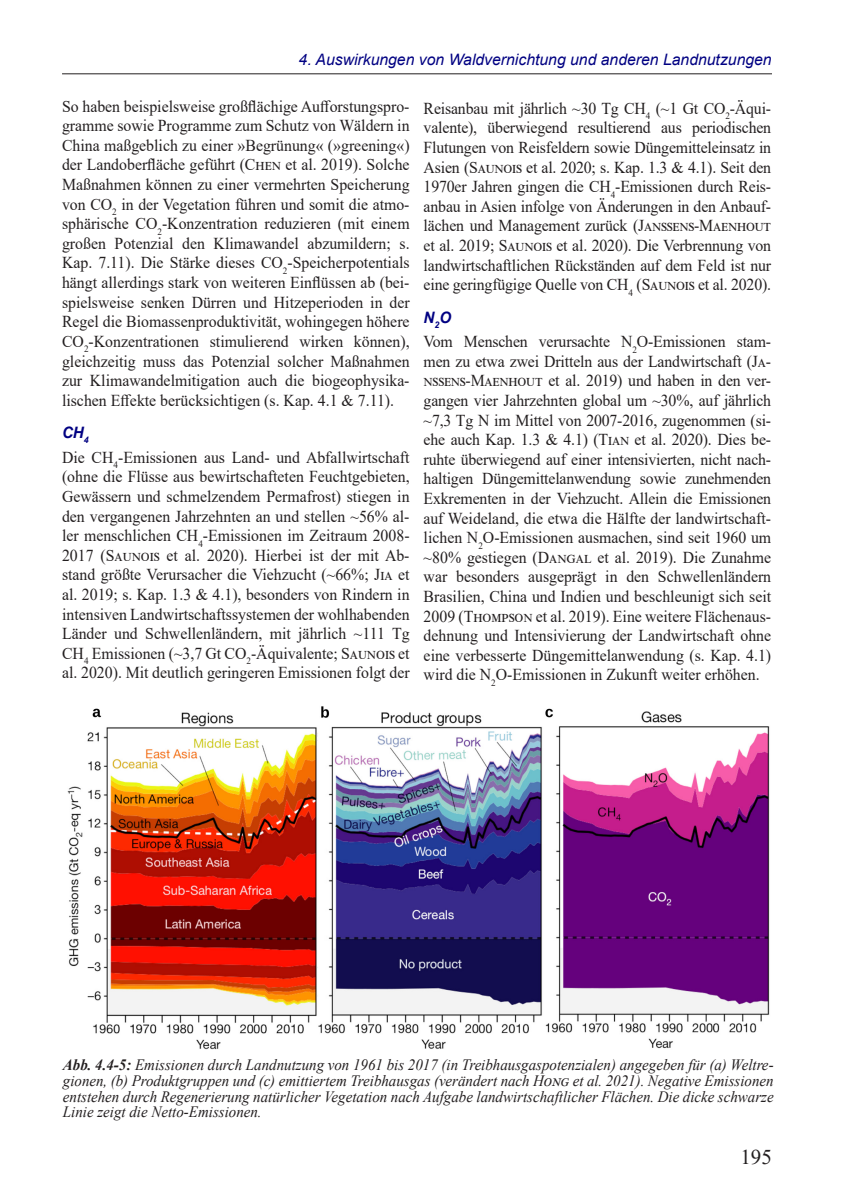
<style>
.page{position:relative;width:844px;height:1201px;background:#fff}
.page>*{position:absolute;margin:0;border:0;box-sizing:border-box;transform-origin:0 0}
.t1{font:21px "Times New Roman";color:#231f20}
.Absatz1{font:16.62px/19.6px "Times New Roman";color:#231f20;text-align:justify;scale:.95 1}
.Legende{font:italic 15.75px/15.8px "Times New Roman";color:#231f20;text-align:justify;scale:.95 1}
.t2{font:italic 15.75px "Arial";color:#000082}
.TitelKlein{font:italic 700 15.75px "Arial";color:#000082;scale:.96 1}
.s1{font-weight:700}
</style>
<div class="page">
<hr style="left:62px;top:73px;width:709px;height:1px;background:#231f20">
<img style="left:67px;top:706px;width:703px;height:344px">
<p class="t2" style="left:298px;top:50px;width:474px">4. Auswirkungen von Waldvernichtung und anderen Landnutzungen</p>
<p class="Absatz1" style="left:62px;top:96px;width:367px">So haben beispielsweise großflächige Aufforstungspro&shy;gramme sowie Programme zum Schutz von Wäldern in China maßgeblich zu einer »Begrünung« (»greening«) der Landoberfläche geführt (Chen et al. 2019). Solche Maßnahmen können zu einer vermehrten Speicherung von CO<sub>2</sub> in der Vegetation führen und somit die atmo&shy;sphärische CO<sub>2</sub>-Konzentration reduzieren (mit einem großen Potenzial den Klimawandel abzumildern; s.<br>Kap. 7.11). Die Stärke dieses CO<sub>2</sub>-Speicherpotentials hängt allerdings stark von weiteren Einflüssen ab (bei&shy;spielsweise senken Dürren und Hitzeperioden in der Regel die Biomassenproduktivität, wohingegen höhere CO<sub>2</sub>-Konzentrationen stimulierend wirken können), gleichzeitig muss das Potenzial solcher Maßnahmen zur Klimawandelmitigation auch die biogeophysika&shy;lischen Effekte berücksichtigen (s. Kap. 4.1 &amp; 7.11).</p>
<p class="TitelKlein" style="left:62px;top:422px;width:29px">CH<sub>4</sub></p>
<p class="Absatz1" style="left:62px;top:447px;width:367px">Die CH<sub>4</sub>-Emissionen aus Land- und Abfallwirtschaft (ohne die Flüsse aus bewirtschafteten Feuchtgebieten, Gewässern und schmelzendem Permafrost) stiegen in den vergangenen Jahrzehnten an und stellen ~56% al&shy;ler menschlichen CH<sub>4</sub>-Emissionen im Zeitraum 2008- 2017 (Saunois et al. 2020). Hierbei ist der mit Ab&shy;stand größte Verursacher die Viehzucht (~66%; Jia et al. 2019; s. Kap. 1.3 &amp; 4.1), besonders von Rindern in intensiven Landwirtschaftssystemen der wohlhabenden Länder und Schwellenländern, mit jährlich ~111 Tg CH<sub>4</sub> Emissionen (~3,7 Gt CO<sub>2</sub>-Äquivalente; Saunois et al. 2020). Mit deutlich geringeren Emissionen folgt der</p>
<p class="Absatz1" style="left:423px;top:98px;width:367px">Reisanbau mit jährlich ~30 Tg CH<sub>4</sub> (~1 Gt CO<sub>2</sub>-Äqui&shy;valente), überwiegend resultierend aus periodischen Flutungen von Reisfeldern sowie Düngemitteleinsatz in Asien (Saunois et al. 2020; s. Kap. 1.3 &amp; 4.1). Seit den 1970er Jahren gingen die CH<sub>4</sub>-Emissionen durch Reis&shy;anbau in Asien infolge von Änderungen in den Anbauf&shy;lächen und Management zurück (Janssens-Maenhout et al. 2019; Saunois et al. 2020). Die Verbrennung von landwirtschaftlichen Rückständen auf dem Feld ist nur eine geringfügige Quelle von CH<sub>4</sub> (Saunois et al. 2020).</p>
<p class="TitelKlein" style="left:423px;top:306px;width:30px">N<sub>2</sub>O</p>
<p class="Absatz1" style="left:423px;top:331px;width:367px">Vom Menschen verursachte N<sub>2</sub>O-Emissionen stam&shy;men zu etwa zwei Dritteln aus der Landwirtschaft (Ja&shy;nssens-Maenhout et al. 2019) und haben in den ver&shy;gangen vier Jahrzehnten global um ~30%, auf jährlich ~7,3 Tg N im Mittel von 2007-2016, zugenommen (si&shy;ehe auch Kap. 1.3 &amp; 4.1) (Tian et al. 2020). Dies be&shy;ruhte überwiegend auf einer intensivierten, nicht nach&shy;haltigen Düngemittelanwendung sowie zunehmenden Exkrementen in der Viehzucht. Allein die Emissionen auf Weideland, die etwa die Hälfte der landwirtschaft&shy;lichen N<sub>2</sub>O-Emissionen ausmachen, sind seit 1960 um ~80% gestiegen (Dangal et al. 2019). Die Zunahme war besonders ausgeprägt in den Schwellenländern Brasilien, China und Indien und beschleunigt sich seit 2009 (Thompson et al. 2019). Eine weitere Flächenaus&shy;dehnung und Intensivierung der Landwirtschaft ohne eine verbesserte Düngemittelanwendung (s. Kap. 4.1) wird die N<sub>2</sub>O-Emissionen in Zukunft weiter erhöhen.</p>
<p class="Legende" style="left:63px;top:1056px;width:749px"><span class="s1">Abb. 4.4-5:</span> Emissionen durch Landnutzung von 1961 bis 2017 (in Treibhausgaspotenzialen) angegeben für (a) Weltre&shy;gionen, (b) Produktgruppen und (c) emittiertem Treibhausgas (verändert nach Hong et al. 2021). Negative Emissionen entstehen durch Regenerierung natürlicher Vegetation nach Aufgabe landwirtschaftlicher Flächen. Die dicke schwarze Linie zeigt die Netto-Emissionen.</p>
<p class="t1" style="left:740px;top:1142px;width:33px">195</p>
</div>
